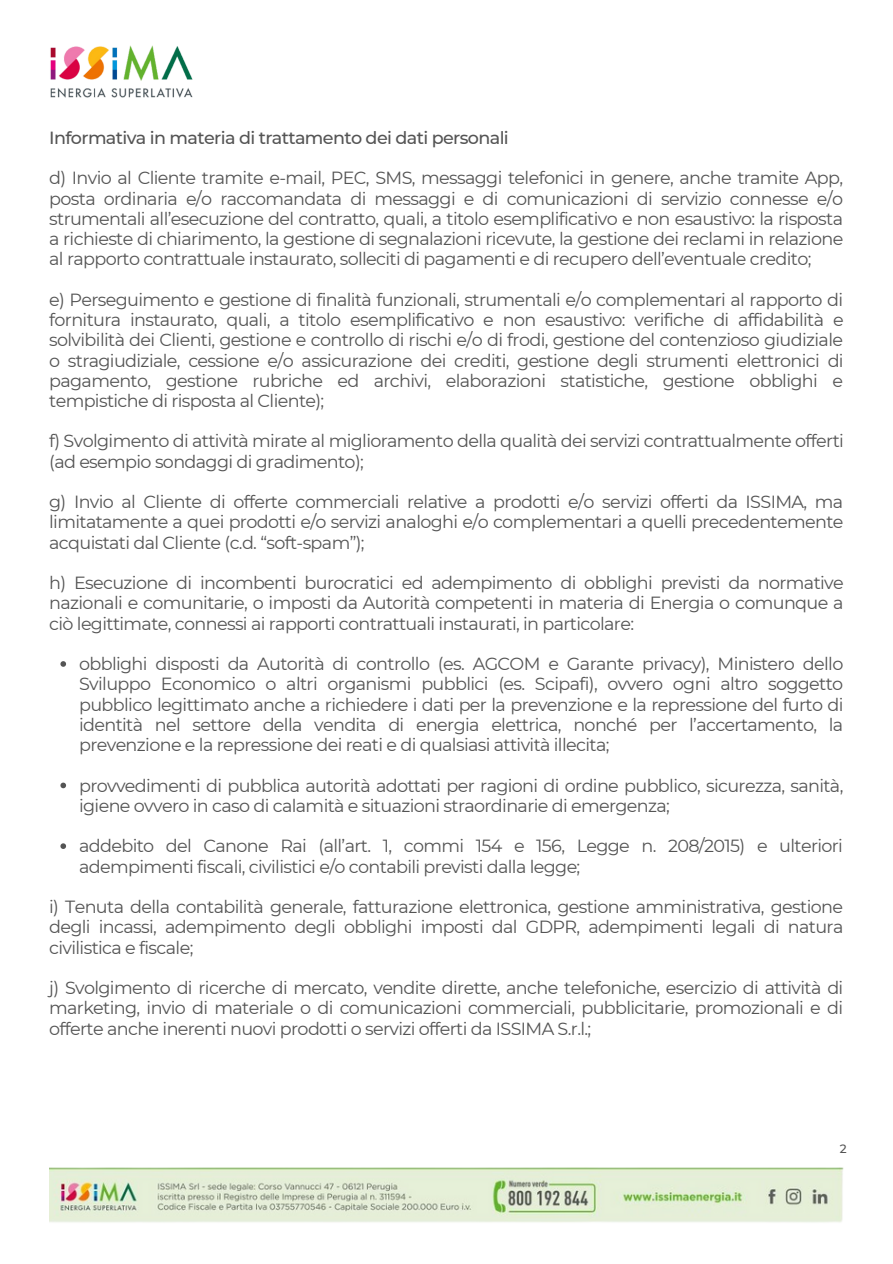
<style>
.page{position:relative;width:893px;height:1264px;background:#fff}
.page>*{position:absolute;margin:0;border:0;box-sizing:border-box;transform-origin:0 0}
.t1{font:17.55px/20.2px "Montserrat";letter-spacing:-.035em;color:#545454;text-align:justify}
.t2{font:500 17.55px "Montserrat";letter-spacing:-.035em;color:#545454}
.t3{font:500 12px "Montserrat";color:#545454}
</style>
<div class="page">
<img style="left:50px;top:45px;width:143px;height:53px">
<svg style="left:60px;top:661px;width:6px;height:5px"></svg>
<svg style="left:60px;top:782px;width:6px;height:6px"></svg>
<svg style="left:60px;top:843px;width:6px;height:6px"></svg>
<img style="left:49px;top:1167px;width:794px;height:56px">
<p class="t2" style="left:49px;top:127px;width:461px">Informativa in materia di trattamento dei dati personali</p>
<p class="t1" style="left:49px;top:168px;width:795px">d) Invio al Cliente tramite e-mail, PEC, SMS, messaggi telefonici in genere, anche tramite App, posta ordinaria e/o raccomandata di messaggi e di comunicazioni di servizio connesse e/o strumentali all’esecuzione del contratto, quali, a titolo esemplificativo e non esaustivo: la risposta a richieste di chiarimento, la gestione di segnalazioni ricevute, la gestione dei reclami in relazione al rapporto contrattuale instaurato, solleciti di pagamenti e di recupero dell’eventuale credito;</p>
<p class="t1" style="left:49px;top:289px;width:795px">e) Perseguimento e gestione di finalità funzionali, strumentali e/o complementari al rapporto di fornitura instaurato, quali, a titolo esemplificativo e non esaustivo: verifiche di affidabilità e solvibilità dei Clienti, gestione e controllo di rischi e/o di frodi, gestione del contenzioso giudiziale o stragiudiziale, cessione e/o assicurazione dei crediti, gestione degli strumenti elettronici di pagamento, gestione rubriche ed archivi, elaborazioni statistiche, gestione obblighi e tempistiche di risposta al Cliente);</p>
<p class="t1" style="left:49px;top:431px;width:796px">f) Svolgimento di attività mirate al miglioramento della qualità dei servizi contrattualmente offerti (ad esempio sondaggi di gradimento);</p>
<p class="t1" style="left:49px;top:492px;width:795px">g) Invio al Cliente di offerte commerciali relative a prodotti e/o servizi offerti da ISSIMA, ma limitatamente a quei prodotti e/o servizi analoghi e/o complementari a quelli precedentemente acquistati dal Cliente (c.d. “soft-spam”);</p>
<p class="t1" style="left:49px;top:572px;width:796px">h) Esecuzione di incombenti burocratici ed adempimento di obblighi previsti da normative nazionali e comunitarie, o imposti da Autorità competenti in materia di Energia o comunque a ciò legittimate, connessi ai rapporti contrattuali instaurati, in particolare:</p>
<p class="t1" style="left:79px;top:653px;width:766px">obblighi disposti da Autorità di controllo (es. AGCOM e Garante privacy), Ministero dello Sviluppo Economico o altri organismi pubblici (es. Scipafi), ovvero ogni altro soggetto pubblico legittimato anche a richiedere i dati per la prevenzione e la repressione del furto di identità nel settore della vendita di energia elettrica, nonché per l’accertamento, la prevenzione e la repressione dei reati e di qualsiasi attività illecita;</p>
<p class="t1" style="left:79px;top:775px;width:765px">provvedimenti di pubblica autorità adottati per ragioni di ordine pubblico, sicurezza, sanità, igiene ovvero in caso di calamità e situazioni straordinarie di emergenza;</p>
<p class="t1" style="left:79px;top:836px;width:765px">addebito del Canone Rai (all’art. 1, commi 154 e 156, Legge n. 208/2015) e ulteriori adempimenti fiscali, civilistici e/o contabili previsti dalla legge;</p>
<p class="t1" style="left:49px;top:896px;width:795px">i) Tenuta della contabilità generale, fatturazione elettronica, gestione amministrativa, gestione degli incassi, adempimento degli obblighi imposti dal GDPR, adempimenti legali di natura civilistica e fiscale;</p>
<p class="t1" style="left:49px;top:977px;width:795px">j) Svolgimento di ricerche di mercato, vendite dirette, anche telefoniche, esercizio di attività di marketing, invio di materiale o di comunicazioni commerciali, pubblicitarie, promozionali e di offerte anche inerenti nuovi prodotti o servizi offerti da ISSIMA S.r.l.;</p>
<p class="t3" style="left:839px;top:1140px;width:8px">2</p>
</div>
